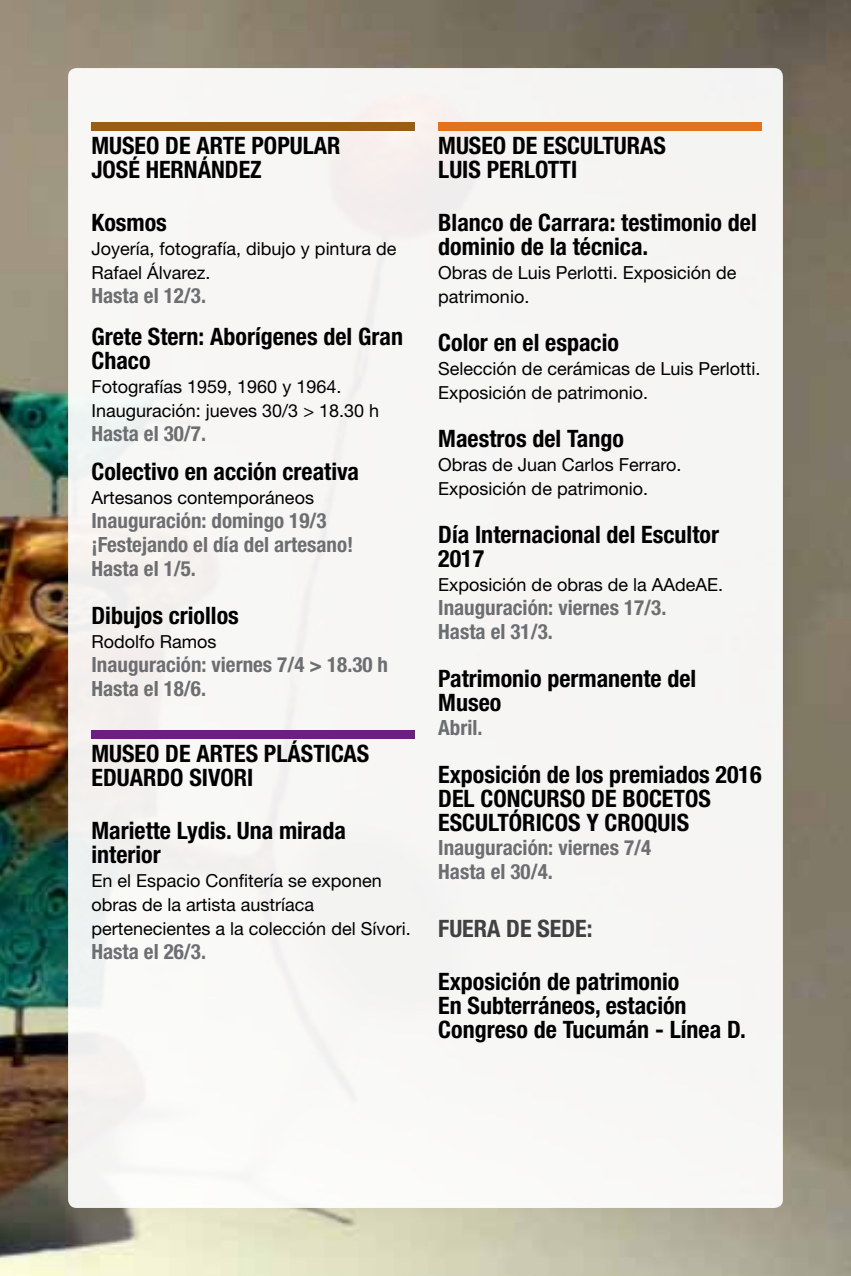
<style>
.page{position:relative;width:851px;height:1276px;background:#fff}
.page>*{position:absolute;margin:0;border:0;box-sizing:border-box;transform-origin:0 0}
.t1{font:700 condensed 24px/24px "Helvetica Neue LT Std";color:#000}
.t2{font:700 condensed 24px "Helvetica Neue LT Std";color:#414042}
.t3{font:700 condensed 21px/24px "Helvetica Neue LT Std";color:#6d6e71}
.t4{font:18px/24px "Helvetica Neue LT Std";color:#000}
</style>
<div class="page">
<img style="left:0;top:0;width:850px;height:1276px">
<div style="left:68px;top:68px;width:714px;height:1140px;background:#f6f6f4;border-radius:9px"></div>
<div style="left:91px;top:122px;width:324px;height:8px;background:#985f12"></div>
<div style="left:91px;top:730px;width:324px;height:8px;background:#69207e"></div>
<div style="left:438px;top:122px;width:323px;height:8px;background:#e1721e"></div>
<p class="t1" style="left:91px;top:133px;width:250px">MUSEO DE ARTE POPULAR<br>JOSÉ HERNÁNDEZ</p>
<p class="t1" style="left:91px;top:210px;width:77px">Kosmos</p>
<p class="t4" style="left:91px;top:236px;width:306px">Joyería, fotografía, dibujo y pintura de<br>Rafael Álvarez.</p>
<p class="t3" style="left:91px;top:283px;width:116px">Hasta el 12/3.</p>
<p class="t1" style="left:91px;top:324px;width:313px">Grete Stern: Aborígenes del Gran<br>Chaco</p>
<p class="t4" style="left:91px;top:374px;width:289px">Fotografías 1959, 1960 y 1964.<br>Inauguración: jueves 30/3 &gt; 18.30 h</p>
<p class="t3" style="left:91px;top:421px;width:116px">Hasta el 30/7.</p>
<p class="t1" style="left:91px;top:459px;width:269px">Colectivo en acción creativa</p>
<p class="t4" style="left:91px;top:485px;width:224px">Artesanos contemporáneos</p>
<p class="t3" style="left:91px;top:508px;width:263px">Inauguración: domingo 19/3 ¡Festejando el día del artesano!<br>Hasta el 1/5.</p>
<p class="t1" style="left:91px;top:603px;width:149px">Dibujos criollos</p>
<p class="t4" style="left:91px;top:629px;width:127px">Rodolfo Ramos</p>
<p class="t3" style="left:91px;top:652px;width:298px">Inauguración: viernes 7/4 &gt; 18.30 h<br>Hasta el 18/6.</p>
<p class="t1" style="left:91px;top:741px;width:279px">MUSEO DE ARTES PLÁSTICAS<br>EDUARDO SIVORI</p>
<p class="t1" style="left:91px;top:818px;width:256px">Mariette Lydis. Una mirada interior</p>
<p class="t4" style="left:91px;top:868px;width:321px">En el Espacio Confitería se exponen obras de la artista austríaca pertenecientes a la colección del Sívori.</p>
<p class="t3" style="left:91px;top:939px;width:116px">Hasta el 26/3.</p>
<p class="t1" style="left:438px;top:133px;width:229px">MUSEO DE ESCULTURAS<br>LUIS PERLOTTI</p>
<p class="t1" style="left:438px;top:210px;width:320px">Blanco de Carrara: testimonio del dominio de la técnica.</p>
<p class="t4" style="left:438px;top:260px;width:300px">Obras de Luis Perlotti. Exposición de patrimonio.</p>
<p class="t1" style="left:438px;top:330px;width:182px">Color en el espacio</p>
<p class="t4" style="left:438px;top:356px;width:324px">Selección de cerámicas de Luis Perlotti.<br>Exposición de patrimonio.</p>
<p class="t1" style="left:438px;top:426px;width:187px">Maestros del Tango</p>
<p class="t4" style="left:438px;top:452px;width:245px">Obras de Juan Carlos Ferraro.<br>Exposición de patrimonio.</p>
<p class="t1" style="left:438px;top:522px;width:282px">Día Internacional del Escultor<br>2017</p>
<p class="t4" style="left:438px;top:572px;width:286px">Exposición de obras de la AAdeAE.</p>
<p class="t3" style="left:438px;top:595px;width:229px">Inauguración: viernes 17/3.<br>Hasta el 31/3.</p>
<p class="t1" style="left:438px;top:666px;width:259px">Patrimonio permanente del<br>Museo</p>
<p class="t3" style="left:438px;top:715px;width:46px">Abril.</p>
<p class="t1" style="left:438px;top:762px;width:325px">Exposición de los premiados 2016 del</p>
<p class="t1" style="left:480px;top:786px;width:27px">Concurso</p>
<p class="t1" style="left:591px;top:786px;width:58px">de Bocetos</p>
<p class="t1" style="left:438px;top:810px;width:25px">Escult</p>
<p class="t1" style="left:509px;top:810px;width:26px">óricos</p>
<p class="t1" style="left:586px;top:810px;width:83px">y Croquis</p>
<p class="t3" style="left:438px;top:835px;width:214px">Inauguración: viernes 7/4<br>Hasta el 30/4.</p>
<p class="t2" style="left:438px;top:914px;width:25px">Fuera</p>
<p class="t2" style="left:506px;top:914px;width:45px">de sede</p>
<p class="t2" style="left:586px;top:914px;width:7px">:</p>
<p class="t1" style="left:438px;top:969px;width:309px">Exposición de patrimonio<br>En Subterráneos, estación<br>Congreso de Tucumán - Línea D.</p>
</div>
